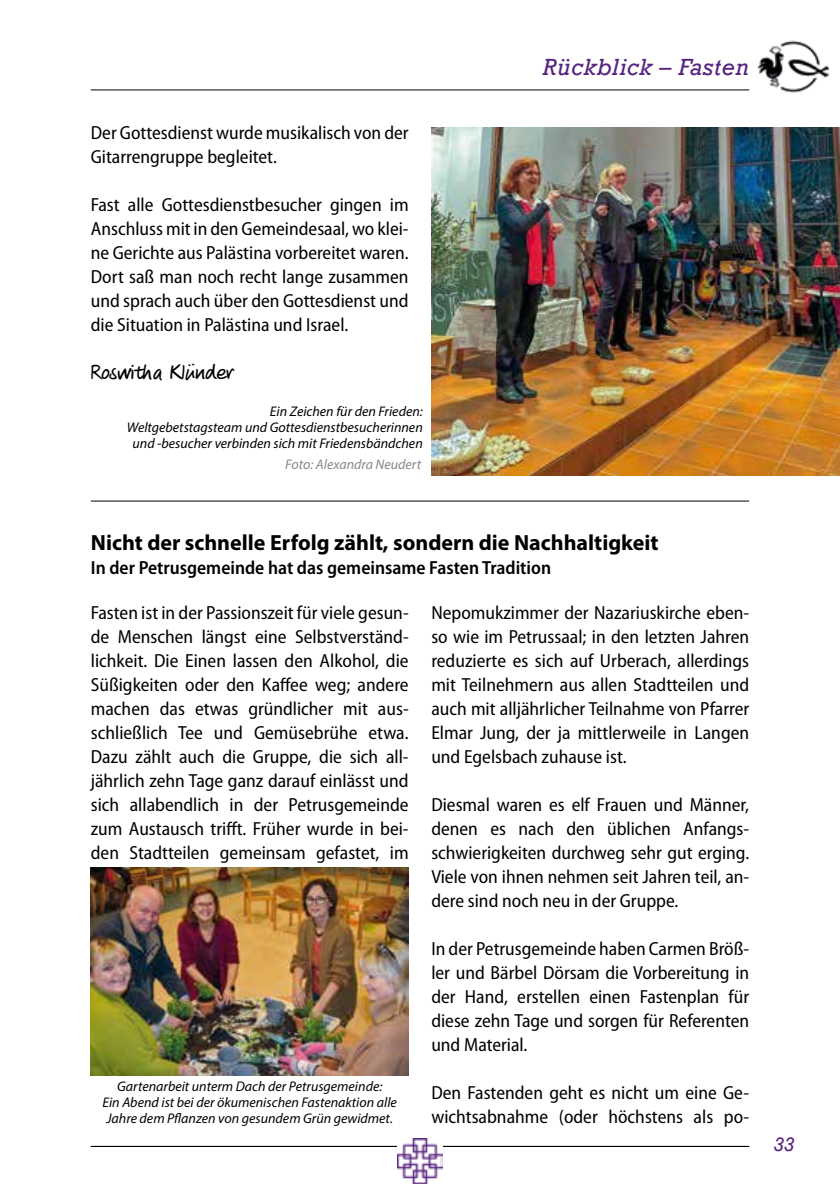
<style>
.page{position:relative;width:840px;height:1191px;background:#fff}
.page>*{position:absolute;margin:0;border:0;box-sizing:border-box;transform-origin:0 0}
.t1{font:italic 24px "Rockwell";letter-spacing:.03em;color:#572381}
.t2{font:700 22px "Myriad Pro";color:#000}
.t3{font:22px "Veneto Handwriting Pro";color:#000}
.t4{font:italic 20px "Rockwell";color:#572381}
.t5{font:semi-condensed 19px/24px "Myriad Pro";color:#000;text-align:justify}
.t6{font:600 semi-condensed 19px "Myriad Pro";color:#000}
.t7{font:italic 14px/16px "Myriad Pro";color:#000;text-align:center}
.t8{font:italic 14px "Myriad Pro";color:#87888a}
</style>
<div class="page">
<hr style="left:91px;top:89px;width:657px;height:1px;background:#000">
<hr style="left:91px;top:1145px;width:657px;height:1px;background:#000">
<img style="left:757px;top:40px;width:71px;height:53px">
<img style="left:397px;top:1138px;width:45px;height:45px">
<img style="left:431px;top:128px;width:408px;height:347px">
<hr style="left:91px;top:501px;width:657px;height:1px;background:#000">
<img style="left:91px;top:867px;width:317px;height:208px">
<p class="t5" style="left:91px;top:120px;width:319px">Der Gottesdienst wurde musikalisch von der<br>Gitarrengruppe begleitet.</p>
<p class="t5" style="left:91px;top:192px;width:319px">Fast alle Gottesdienstbesucher gingen im Anschluss mit in den Gemeindesaal, wo klei&shy;ne Gerichte aus Palästina vorbereitet waren.<br>Dort saß man noch recht lange zusammen und sprach auch über den Gottesdienst und die Situation in Palästina und Israel.</p>
<p class="t3" style="left:91px;top:360px;width:142px">Roswitha Klünder</p>
<p class="t7" style="left:127px;top:403px;width:297px;text-align:right">Ein Zeichen für den Frieden:<br>Weltgebetstagsteam und Gottesdienstbesucherinnen und -besucher verbinden sich mit Friedensbändchen</p>
<p class="t8" style="left:285px;top:456px;width:137px">Foto: Alexandra Neudert</p>
<p class="t1" style="left:542px;top:53px;width:208px">Rückblick – Fasten</p>
<p class="t2" style="left:91px;top:528px;width:569px">Nicht der schnelle Erfolg zählt, sondern die Nachhaltigkeit</p>
<p class="t6" style="left:91px;top:555px;width:461px">In der Petrusgemeinde hat das gemeinsame Fasten Tradition</p>
<p class="t5" style="left:91px;top:600px;width:319px">Fasten ist in der Passionszeit für viele gesun&shy;de Menschen längst eine Selbstverständ&shy;lichkeit. Die Einen lassen den Alkohol, die Süßigkeiten oder den Kaffee weg; andere machen das etwas gründlicher mit aus&shy;schließlich Tee und Gemüsebrühe etwa.<br>Dazu zählt auch die Gruppe, die sich all&shy;jährlich zehn Tage ganz darauf einlässt und sich allabendlich in der Petrusgemeinde zum Austausch trifft. Früher wurde in bei&shy;den Stadtteilen gemeinsam gefastet, im</p>
<p class="t5" style="left:431px;top:600px;width:319px">Nepomukzimmer der Nazariuskirche eben&shy;so wie im Petrussaal; in den letzten Jahren reduzierte es sich auf Urberach, allerdings mit Teilnehmern aus allen Stadtteilen und auch mit alljährlicher Teilnahme von Pfarrer Elmar Jung, der ja mittlerweile in Langen und Egelsbach zuhause ist.</p>
<p class="t5" style="left:431px;top:792px;width:319px">Diesmal waren es elf Frauen und Männer, denen es nach den üblichen Anfangs&shy;schwierigkeiten durchweg sehr gut erging.<br>Viele von ihnen nehmen seit Jahren teil, an&shy;dere sind noch neu in der Gruppe.</p>
<p class="t5" style="left:431px;top:936px;width:319px">In der Petrusgemeinde haben Carmen Bröß&shy;ler und Bärbel Dörsam die Vorbereitung in der Hand, erstellen einen Fastenplan für diese zehn Tage und sorgen für Referenten und Material.</p>
<p class="t5" style="left:431px;top:1080px;width:319px">Den Fastenden geht es nicht um eine Ge&shy;wichtsabnahme (oder höchstens als po-</p>
<p class="t7" style="left:102px;top:1078px;width:296px">Gartenarbeit unterm Dach der Petrusgemeinde:<br>Ein Abend ist bei der ökumenischen Fastenaktion alle<br>Jahre dem Pflanzen von gesundem Grün gewidmet.</p>
<p class="t4" style="left:772px;top:1132px;width:23px">33</p>
</div>
